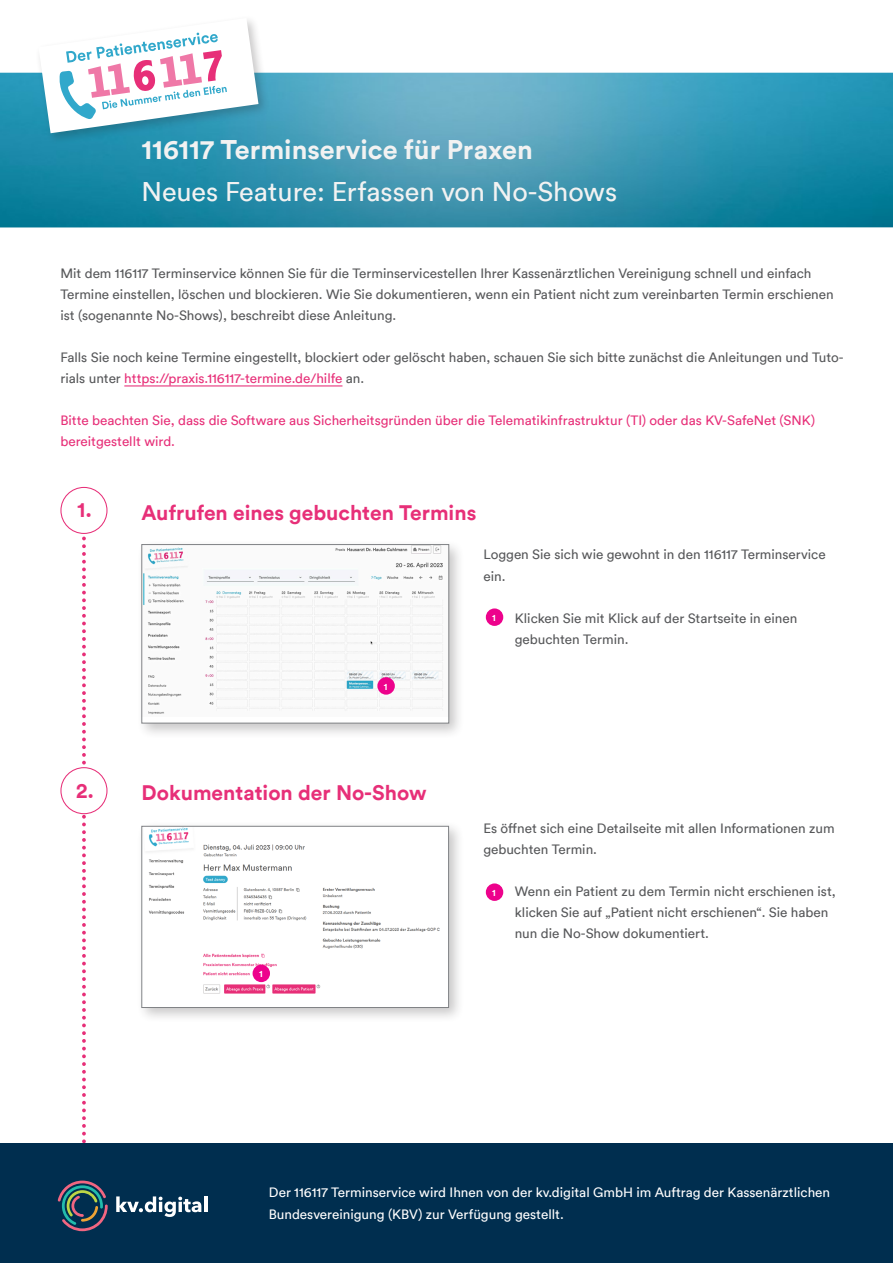
<style>
.page{position:relative;width:893px;height:1263px;background:#fff}
.page>*{position:absolute;margin:0;border:0;box-sizing:border-box;transform-origin:0 0}
.t1{font:27px "Circular";color:#f2f2f2}
.t2{font:700 27px "Circular";color:#f2f2f2}
.t3{font:700 21px "Circular";color:#e72f78}
.t4{font:13.5px/21px "Circular";color:#57585a}
.t5{font:13.5px/21px "Circular";color:#e72f78}
.t6{font:13.5px/22.5px "Circular";color:#fff}
.t7{font:700 9.3px "Circular";color:#fff}
.s1{color:#e72f78}
</style>
<div class="page">
<div style="left:136px;top:539px;width:329px;height:200px;background:#231f20;opacity:.25"></div>
<div style="left:142px;top:544px;width:307px;height:179px;background:#fff"></div>
<img style="left:144px;top:546px;width:299px;height:169px">
<div style="left:142px;top:544px;width:307px;height:179px;border:1px solid #808285"></div>
<img style="left:0;top:73px;width:893px;height:154px">
<div style="left:60px;top:487px;width:47px;height:47px;border:1px solid #e72f78;border-radius:50%"></div>
<div style="left:486px;top:608px;width:17px;height:18px;background:#ed028c;border-radius:50%"></div>
<hr style="left:124px;top:385px;width:218px;height:1px;background:#e72f78">
<div style="left:35px;top:14px;width:236px;height:132px;background:#231f20;opacity:.25"></div>
<svg style="left:38px;top:18px;width:220px;height:115px"></svg>
<div style="left:377px;top:677px;width:18px;height:18px;background:#ed028c;border-radius:50%"></div>
<div style="left:0;top:1144px;width:893px;height:119px;background:#002e4f"></div>
<svg style="left:58px;top:523px;width:50px;height:709px"></svg>
<svg style="left:116px;top:1196px;width:85px;height:21px"></svg>
<hr style="left:204px;top:1196px;width:3px;height:16px;background:#fff">
<div style="left:136px;top:821px;width:329px;height:202px;background:#231f20;opacity:.25"></div>
<div style="left:142px;top:826px;width:307px;height:181px;background:#fff"></div>
<img style="left:147px;top:828px;width:293px;height:166px">
<div style="left:142px;top:826px;width:307px;height:182px;border:1px solid #808285"></div>
<div style="left:253px;top:965px;width:17px;height:17px;background:#ed028c;border-radius:50%"></div>
<div style="left:486px;top:883px;width:17px;height:18px;background:#ed028c;border-radius:50%"></div>
<h1 class="t2" style="left:142px;top:132px;width:393px">116117 Terminservice für Praxen</h1>
<h1 class="t1" style="left:142px;top:175px;width:477px">Neues Feature: Erfassen von No-Shows</h1>
<p class="t4" style="left:60px;top:262px;width:775px">Mit dem 116117 Terminservice können Sie für die Terminservicestellen Ihrer Kassenärztlichen Vereinigung schnell und einfach<br>Termine einstellen, löschen und blockieren. Wie Sie dokumentieren, wenn ein Patient nicht zum vereinbarten Termin erschienen ist (sogenannte No-Shows), beschreibt diese Anleitung.</p>
<p class="t4" style="left:60px;top:346px;width:785px">Falls Sie noch keine Termine eingestellt, blockiert oder gelöscht haben, schauen Sie sich bitte zunächst die Anleitungen und Tuto&shy;rials unter <span class="s1">https://praxis.116117-termine.de/hilfe</span> an.</p>
<p class="t5" style="left:60px;top:409px;width:756px">Bitte beachten Sie, dass die Software aus Sicherheitsgründen über die Telematikinfrastruktur (TI) oder das KV-SafeNet (SNK) bereitgestellt wird.</p>
<h2 class="t3" style="left:77px;top:499px;width:401px">1. Aufrufen eines gebuchten Termins</h2>
<p class="t4" style="left:483px;top:544px;width:344px">Loggen Sie sich wie gewohnt in den 116117 Terminservice ein.</p>
<p class="t4" style="left:515px;top:607px;width:284px">Klicken Sie mit Klick auf der Startseite in einen gebuchten Termin.</p>
<p class="t7" style="left:492px;top:612px;width:5px">1</p>
<p class="t7" style="left:384px;top:680px;width:5px">1</p>
<h2 class="t3" style="left:76px;top:779px;width:352px">2. Dokumentation der No-Show</h2>
<p class="t7" style="left:259px;top:968px;width:5px">1</p>
<p class="t4" style="left:483px;top:817px;width:353px">Es öffnet sich eine Detailseite mit allen Informationen zum gebuchten Termin.</p>
<p class="t4" style="left:515px;top:880px;width:322px">Wenn ein Patient zu dem Termin nicht erschienen ist, klicken Sie auf „Patient nicht erschienen“. Sie haben nun die No-Show dokumentiert.</p>
<p class="t7" style="left:492px;top:887px;width:5px">1</p>
<p class="t6" style="left:269px;top:1181px;width:563px">Der 116117 Terminservice wird Ihnen von der kv.digital GmbH im Auftrag der Kassenärztlichen<br>Bundesvereinigung (KBV) zur Verfügung gestellt.</p>
</div>
